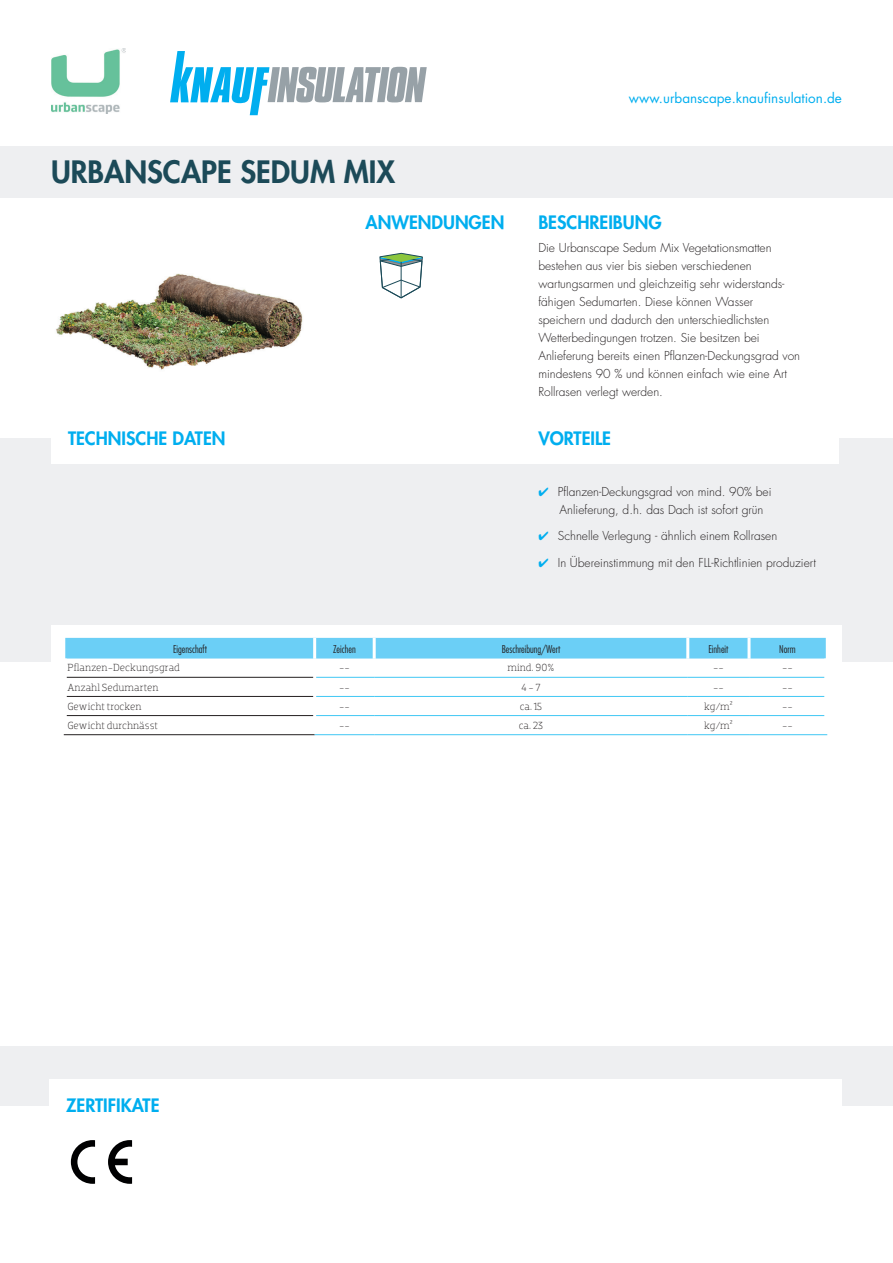
<style>
.page{position:relative;width:893px;height:1263px;background:#fff}
.page>*{position:absolute;margin:0;border:0;box-sizing:border-box;transform-origin:0 0}
.t1{font:800 30px "Futura Std";color:#1c4a58}
.t2{font:800 18px "Futura Std";color:#00aeef}
.t3{font:13.5px "Futura Std";color:#00aeef}
.t4{font:300 12px/18px "Futura Std";color:#231f20}
.t5{font:300 10.5px "Dobra Slab";color:#231f20}
.t6{font:300 condensed 10.5px "Futura Std";color:#231f20}
.s1{color:#00aeef}
</style>
<div class="page">
<div style="left:0;top:438px;width:893px;height:223px;background:#eeeff1"></div>
<div style="left:0;top:1046px;width:893px;height:59px;background:#eeeff1"></div>
<div style="left:0;top:146px;width:893px;height:51px;background:#eeeff1"></div>
<div style="left:51px;top:412px;width:487px;height:51px;background:#fff"></div>
<div style="left:51px;top:625px;width:791px;height:51px;background:#fff"></div>
<div style="left:49px;top:1080px;width:793px;height:51px;background:#fff"></div>
<div style="left:538px;top:412px;width:300px;height:51px;background:#fff"></div>
<img style="left:56px;top:273px;width:247px;height:97px">
<div style="left:65px;top:638px;width:761px;height:20px;background:#6bcff6"></div>
<hr style="left:313px;top:638px;width:3px;height:20px;background:#fff">
<hr style="left:373px;top:638px;width:3px;height:20px;background:#fff">
<hr style="left:686px;top:638px;width:3px;height:20px;background:#fff">
<hr style="left:747px;top:638px;width:3px;height:20px;background:#fff">
<hr style="left:67px;top:677px;width:246px;height:1px;background:#231f20">
<hr style="left:67px;top:696px;width:246px;height:1px;background:#231f20">
<hr style="left:67px;top:715px;width:246px;height:1px;background:#231f20">
<hr style="left:64px;top:734px;width:251px;height:1px;background:#231f20">
<hr style="left:316px;top:677px;width:58px;height:1px;background:#40c7f4">
<hr style="left:688px;top:677px;width:61px;height:1px;background:#40c7f4">
<hr style="left:749px;top:677px;width:75px;height:1px;background:#40c7f4">
<hr style="left:316px;top:696px;width:58px;height:1px;background:#40c7f4">
<hr style="left:688px;top:696px;width:61px;height:1px;background:#40c7f4">
<hr style="left:749px;top:696px;width:75px;height:1px;background:#40c7f4">
<hr style="left:316px;top:715px;width:58px;height:1px;background:#40c7f4">
<hr style="left:688px;top:715px;width:61px;height:1px;background:#40c7f4">
<hr style="left:749px;top:715px;width:75px;height:1px;background:#40c7f4">
<hr style="left:315px;top:734px;width:59px;height:1px;background:#40c7f4">
<hr style="left:688px;top:734px;width:61px;height:1px;background:#40c7f4">
<hr style="left:749px;top:734px;width:78px;height:1px;background:#40c7f4">
<hr style="left:374px;top:677px;width:314px;height:1px;background:#40c7f4">
<hr style="left:374px;top:696px;width:314px;height:1px;background:#40c7f4">
<hr style="left:374px;top:715px;width:314px;height:1px;background:#40c7f4">
<hr style="left:374px;top:734px;width:314px;height:1px;background:#40c7f4">
<svg style="left:379px;top:252px;width:44px;height:47px"></svg>
<svg style="left:108px;top:1140px;width:24px;height:44px"></svg>
<svg style="left:71px;top:1140px;width:24px;height:44px"></svg>
<svg style="left:170px;top:51px;width:257px;height:64px"></svg>
<img style="left:51px;top:49px;width:74px;height:64px">
<h1 class="t1" style="left:51px;top:153px;width:346px">URBANSCAPE SEDUM MIX</h1>
<p class="t3" style="left:629px;top:90px;width:214px">www.urbanscape.knaufinsulation.de</p>
<h2 class="t2" style="left:366px;top:211px;width:140px">ANWENDUNGEN</h2>
<h2 class="t2" style="left:538px;top:211px;width:125px">BESCHREIBUNG</h2>
<h2 class="t2" style="left:68px;top:427px;width:159px">TECHNISCHE DATEN</h2>
<p class="t4" style="left:538px;top:239px;width:263px">Die Urbanscape Sedum Mix Vegetationsmatten bestehen aus vier bis sieben verschiedenen wartungsarmen und gleichzeitig sehr widerstands&shy;fähigen Sedumarten. Diese können Wasser speichern und dadurch den unterschiedlichsten Wetterbedingungen trotzen. Sie besitzen bei Anlieferung bereits einen Pflanzen-Deckungsgrad von mindestens 90 % und können einfach wie eine Art Rollrasen verlegt werden.</p>
<h2 class="t2" style="left:538px;top:427px;width:74px">VORTEILE</h2>
<p class="t4" style="left:560px;top:483px;width:213px;text-indent:-21px"><span class="s1">✔</span> Pflanzen-Deckungsgrad von mind. 90% bei<br>Anlieferung, d.h. das Dach ist sofort grün</p>
<p class="t4" style="left:538px;top:527px;width:240px"><span class="s1">✔</span> Schnelle Verlegung - ähnlich einem Rollrasen</p>
<p class="t4" style="left:538px;top:554px;width:279px"><span class="s1">✔</span> In Übereinstimmung mit den FLL-Richtlinien produziert</p>
<p class="t6" style="left:173px;top:642px;width:35px">Eigenschaft</p>
<p class="t6" style="left:333px;top:642px;width:24px">Zeichen</p>
<p class="t6" style="left:502px;top:642px;width:60px">Beschreibung/Wert</p>
<p class="t6" style="left:708px;top:642px;width:22px">Einheit</p>
<p class="t6" style="left:779px;top:642px;width:18px">Norm</p>
<p class="t5" style="left:67px;top:662px;width:114px">Pflanzen-Deckungsgrad</p>
<p class="t5" style="left:339px;top:662px;width:12px">--</p>
<p class="t5" style="left:508px;top:662px;width:48px">mind. 90%</p>
<p class="t5" style="left:713px;top:662px;width:12px">--</p>
<p class="t5" style="left:782px;top:662px;width:12px">--</p>
<p class="t5" style="left:67px;top:681px;width:93px">Anzahl Sedumarten</p>
<p class="t5" style="left:521px;top:681px;width:21px">4 - 7</p>
<p class="t5" style="left:67px;top:700px;width:76px">Gewicht trocken</p>
<p class="t5" style="left:339px;top:700px;width:12px">--</p>
<p class="t5" style="left:520px;top:700px;width:24px">ca. 15</p>
<p class="t5" style="left:704px;top:700px;width:30px">kg/m²</p>
<p class="t5" style="left:782px;top:700px;width:12px">--</p>
<p class="t5" style="left:67px;top:719px;width:92px">Gewicht durchnässt</p>
<p class="t5" style="left:339px;top:719px;width:12px">--</p>
<p class="t5" style="left:519px;top:719px;width:26px">ca. 23</p>
<p class="t5" style="left:704px;top:719px;width:30px">kg/m²</p>
<p class="t5" style="left:782px;top:719px;width:12px">--</p>
<h2 class="t2" style="left:66px;top:1094px;width:95px">ZERTIFIKATE</h2>
</div>
